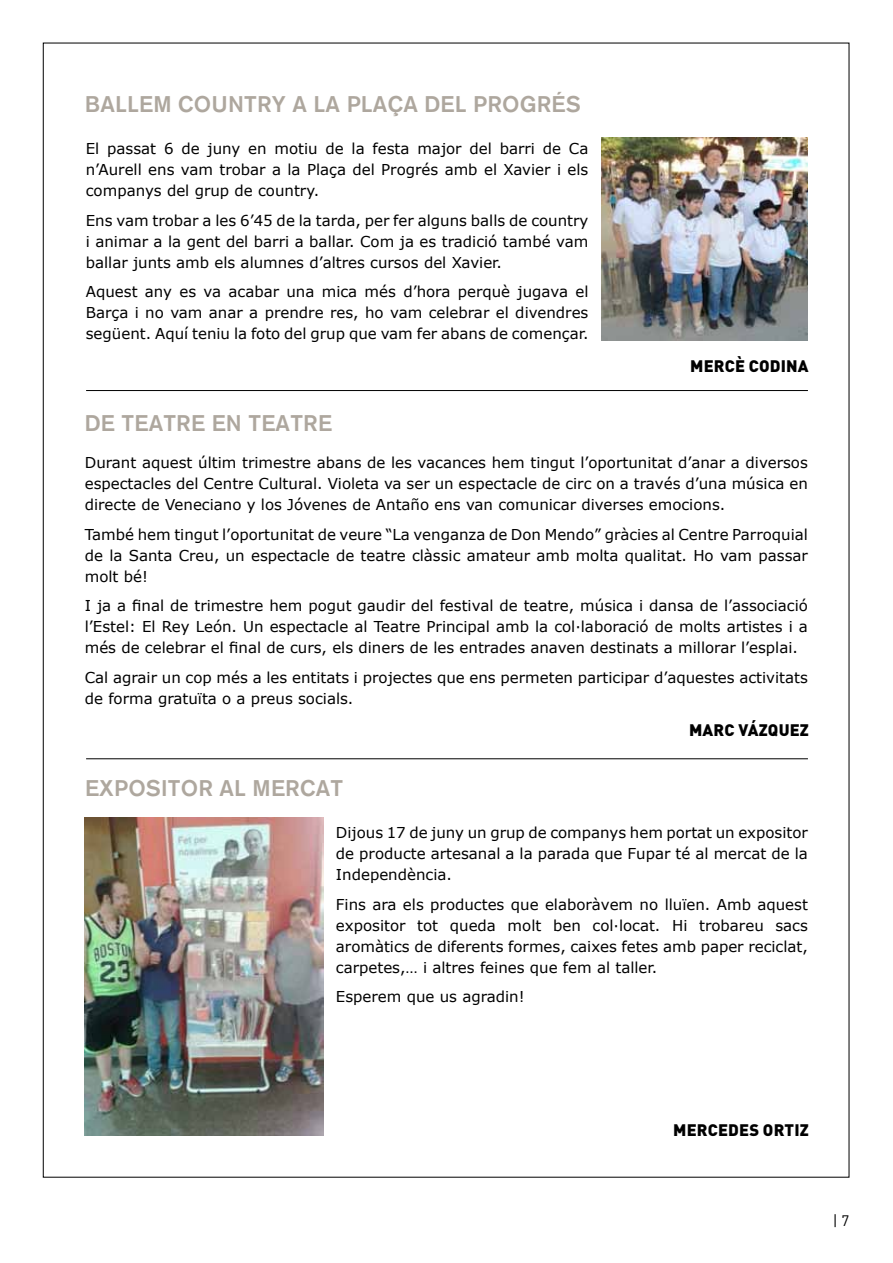
<style>
.page{position:relative;width:893px;height:1263px;background:#fff}
.page>*{position:absolute;margin:0;border:0;box-sizing:border-box;transform-origin:0 0}
.t1{font:500 22.5px "Akzidenz Grotesk BE";letter-spacing:.01em;color:#aea79e}
.t2{font:900 16.5px "DIN Pro";letter-spacing:.01em;color:#000}
.t3{font:15px/21px "Verdana";color:#000;text-align:justify}
.t4{font:15px "DIN Pro";color:#000}
</style>
<div class="page">
<hr style="left:86px;top:758px;width:722px;height:1px;background:#000">
<hr style="left:86px;top:390px;width:722px;height:1px;background:#000">
<img style="left:601px;top:137px;width:207px;height:203px">
<img style="left:85px;top:817px;width:238px;height:318px">
<h1 class="t1" style="left:85px;top:90px;width:498px">BALLEM COU NTRY A LA PLAÇA DEL PROGRéS</h1>
<p class="t3" style="left:86px;top:139px;width:504px">El passat 6 de juny en motiu de la festa major del barri de Ca n’Aurell ens vam trobar a la Plaça del Progrés amb el Xavier i els companys del grup de country.</p>
<p class="t3" style="left:86px;top:210px;width:504px">Ens vam trobar a les 6’45 de la tarda, per fer alguns balls de country i animar a la gent del barri a ballar. Com ja es tradició també vam ballar junts amb els alumnes d’altres cursos del Xavier.</p>
<p class="t3" style="left:86px;top:282px;width:504px">Aquest any es va acabar una mica més d’hora perquè jugava el Barça i no vam anar a prendre res, ho vam celebrar el divendres següent. Aquí teniu la foto del grup que vam fer abans de començar.</p>
<h1 class="t1" style="left:85px;top:409px;width:249px">DE TEATRE EN TEATRE</h1>
<p class="t2" style="left:690px;top:355px;width:120px">MERCÈ CODINA</p>
<p class="t3" style="left:85px;top:452px;width:725px">Durant aquest últim trimestre abans de les vacances hem tingut l’oportunitat d’anar a diversos espectacles del Centre Cultural. Violeta va ser un espectacle de circ on a través d’una música en directe de Veneciano y los Jóvenes de Antaño ens van comunicar diverses emocions.</p>
<p class="t3" style="left:85px;top:524px;width:725px">També hem tingut l’oportunitat de veure “La venganza de Don Mendo” gràcies al Centre Parroquial de la Santa Creu, un espectacle de teatre clàssic amateur amb molta qualitat. Ho vam passar molt bé!</p>
<p class="t3" style="left:85px;top:595px;width:725px">I ja a final de trimestre hem pogut gaudir del festival de teatre, música i dansa de l’associació l’Estel: El Rey León. Un espectacle al Teatre Principal amb la col·laboració de molts artistes i a més de celebrar el final de curs, els diners de les entrades anaven destinats a millorar l’esplai.</p>
<p class="t3" style="left:85px;top:667px;width:725px">Cal agrair un cop més a les entitats i projectes que ens permeten participar d’aquestes activitats de forma gratuïta o a preus socials.</p>
<p class="t2" style="left:689px;top:719px;width:101px">MARC VÁZQUEZ</p>
<h1 class="t1" style="left:85px;top:774px;width:260px">EXPOSITOR AL MERCAT</h1>
<p class="t3" style="left:336px;top:823px;width:473px">Dijous 17 de juny un grup de companys hem portat un expositor de producte artesanal a la parada que Fupar té al mercat de la Independència.</p>
<p class="t3" style="left:336px;top:894px;width:473px">Fins ara els productes que elaboràvem no lluïen. Amb aquest expositor tot queda molt ben col·locat. Hi trobareu sacs aromàtics de diferents formes, caixes fetes amb paper reciclat, carpetes,… i altres feines que fem al taller.</p>
<p class="t3" style="left:336px;top:987px;width:190px">Esperem que us agradin!</p>
<p class="t2" style="left:673px;top:1118px;width:136px">MERCEDES ORTIZ</p>
<p class="t4" style="left:833px;top:1210px;width:18px">| 7</p>
</div>
